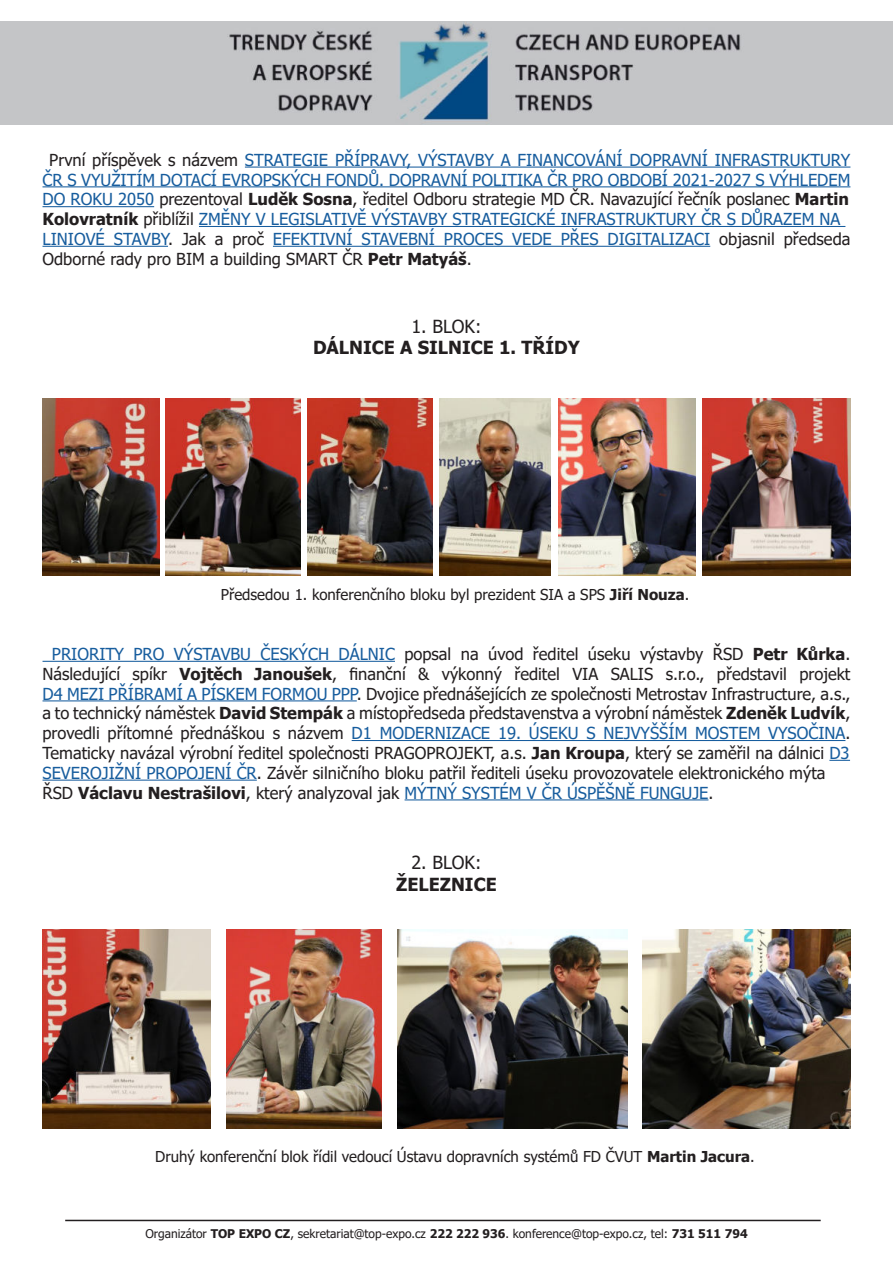
<style>
.page{position:relative;width:893px;height:1263px;background:#fff}
.page>*{position:absolute;margin:0;border:0;box-sizing:border-box;transform-origin:0 0}
.t1{font:700 18px "Tahoma";color:#231f20}
.t2{font:18px "Tahoma";color:#231f20}
.t3{font:16.5px/19.8px "Tahoma";color:#231f20}
.t4{font:16.5px/19.8px "Tahoma";color:#175d9e}
.t5{font:15px "Tahoma";color:#231f20}
.t6{font:12px "Tahoma";color:#231f20}
.s1{color:#231f20}
.s2{font-weight:700;color:#231f20}
.s3{font-weight:700}
.s4{color:#175d9e}
</style>
<div class="page">
<hr style="left:43px;top:661px;width:352px;height:1px;background:#175d9e">
<hr style="left:43px;top:700px;width:314px;height:1px;background:#175d9e">
<hr style="left:352px;top:740px;width:493px;height:1px;background:#175d9e">
<svg style="left:829px;top:760px;width:21px;height:1px"></svg>
<hr style="left:43px;top:780px;width:214px;height:1px;background:#175d9e">
<hr style="left:405px;top:799px;width:303px;height:1px;background:#175d9e">
<img style="left:43px;top:930px;width:168px;height:199px">
<img style="left:226px;top:930px;width:155px;height:199px">
<img style="left:397px;top:930px;width:230px;height:199px">
<img style="left:643px;top:930px;width:207px;height:199px">
<img style="left:43px;top:398px;width:117px;height:177px">
<img style="left:165px;top:398px;width:135px;height:177px">
<img style="left:439px;top:398px;width:112px;height:177px">
<img style="left:558px;top:398px;width:138px;height:177px">
<img style="left:307px;top:398px;width:126px;height:177px">
<img style="left:703px;top:398px;width:147px;height:177px">
<img style="left:144px;top:22px;width:605px;height:103px">
<hr style="left:65px;top:1220px;width:756px;height:1px;background:#231f20">
<hr style="left:245px;top:167px;width:605px;height:1px;background:#175d9e">
<hr style="left:43px;top:186px;width:807px;height:1px;background:#175d9e">
<hr style="left:43px;top:206px;width:111px;height:1px;background:#175d9e">
<hr style="left:199px;top:226px;width:646px;height:1px;background:#175d9e">
<hr style="left:43px;top:246px;width:125px;height:1px;background:#175d9e">
<hr style="left:273px;top:246px;width:437px;height:1px;background:#175d9e">
<p class="t4" style="left:43px;top:151px;width:809px;text-indent:7px"><span class="s1">První příspěvek s názvem</span> STRATEGIE PŘÍPRAVY, VÝSTAVBY A FINANCOVÁNÍ DOPRAVNÍ INFRASTRUKTURY ČR S VYUŽITÍM DOTACÍ EVROPSKÝCH FONDŮ. DOPRAVNÍ POLITIKA ČR PRO OBDOBÍ 2021-2027 S VÝHLEDEM DO ROKU 2050 <span class="s1">prezentoval</span> <span class="s2">Luděk Sosna</span><span class="s1">, ředitel Odboru strategie MD ČR. Navazující řečník poslanec</span> <span class="s2">Martin Kolovratník</span> <span class="s1">přiblížil</span> ZMĚNY V LEGISLATIVĚ VÝSTAVBY STRATEGICKÉ INFRASTRUKTURY ČR S DŮRAZEM NA LINIOVÉ STAVBY<span class="s1">. Jak a proč</span> EFEKTIVNÍ STAVEBNÍ PROCES VEDE PŘES DIGITALIZACI <span class="s1">objasnil předseda Odborné rady pro BIM a building SMART ČR</span> <span class="s2">Petr Matyáš</span><span class="s1">.</span></p>
<p class="t2" style="left:411px;top:314px;width:72px">1. BLOK:</p>
<p class="t1" style="left:313px;top:335px;width:268px">DÁLNICE A SILNICE 1. TŘÍDY</p>
<p class="t5" style="left:221px;top:585px;width:470px">Předsedou 1. konferenčního bloku byl prezident SIA a SPS <span class="s3">Jiří Nouza</span>.</p>
<p class="t3" style="left:43px;top:645px;width:809px;text-indent:9px"><span class="s4">PRIORITY PRO VÝSTAVBU ČESKÝCH DÁLNIC</span> popsal na úvod ředitel úseku výstavby ŘSD <span class="s3">Petr Kůrka</span>.<br>Následující spíkr <span class="s3">Vojtěch Janoušek</span>, finanční &amp; výkonný ředitel VIA SALIS s.r.o., představil projekt <span class="s4">D4 MEZI PŘÍBRAMÍ A PÍSKEM FORMOU PPP</span>. Dvojice přednášejících ze společnosti Metrostav Infrastructure, a.s., a to technický náměstek <span class="s3">David Stempák</span> a místopředseda představenstva a výrobní náměstek <span class="s3">Zdeněk Ludvík</span>, provedli přítomné přednáškou s názvem <span class="s4">D1 MODERNIZACE 19. ÚSEKU S NEJVYŠŠÍM MOSTEM VYSOČINA</span>.<br>Tematicky navázal výrobní ředitel společnosti PRAGOPROJEKT, a.s. <span class="s3">Jan Kroupa</span>, který se zaměřil na dálnici <span class="s4">D3<br>SEVEROJIŽNÍ PROPOJENÍ ČR</span>. Závěr silničního bloku patřil řediteli úseku provozovatele elektronického mýta ŘSD <span class="s3">Václavu Nestrašilovi</span>, který analyzoval jak <span class="s4">MÝTNÝ SYSTÉM V ČR ÚSPĚŠNĚ FUNGUJE</span>.</p>
<p class="t2" style="left:411px;top:851px;width:72px">2. BLOK:</p>
<p class="t1" style="left:396px;top:872px;width:102px">ŽELEZNICE</p>
<p class="t5" style="left:155px;top:1146px;width:601px">Druhý konferenční blok řídil vedoucí Ústavu dopravních systémů FD ČVUT <span class="s3">Martin Jacura</span>.</p>
<p class="t6" style="left:145px;top:1226px;width:604px">Organizátor <span class="s3">TOP EXPO CZ</span>, sekretariat@top-expo.cz <span class="s3">222 222 936</span>. konference@top-expo.cz, tel: <span class="s3">731 511 794</span></p>
</div>
